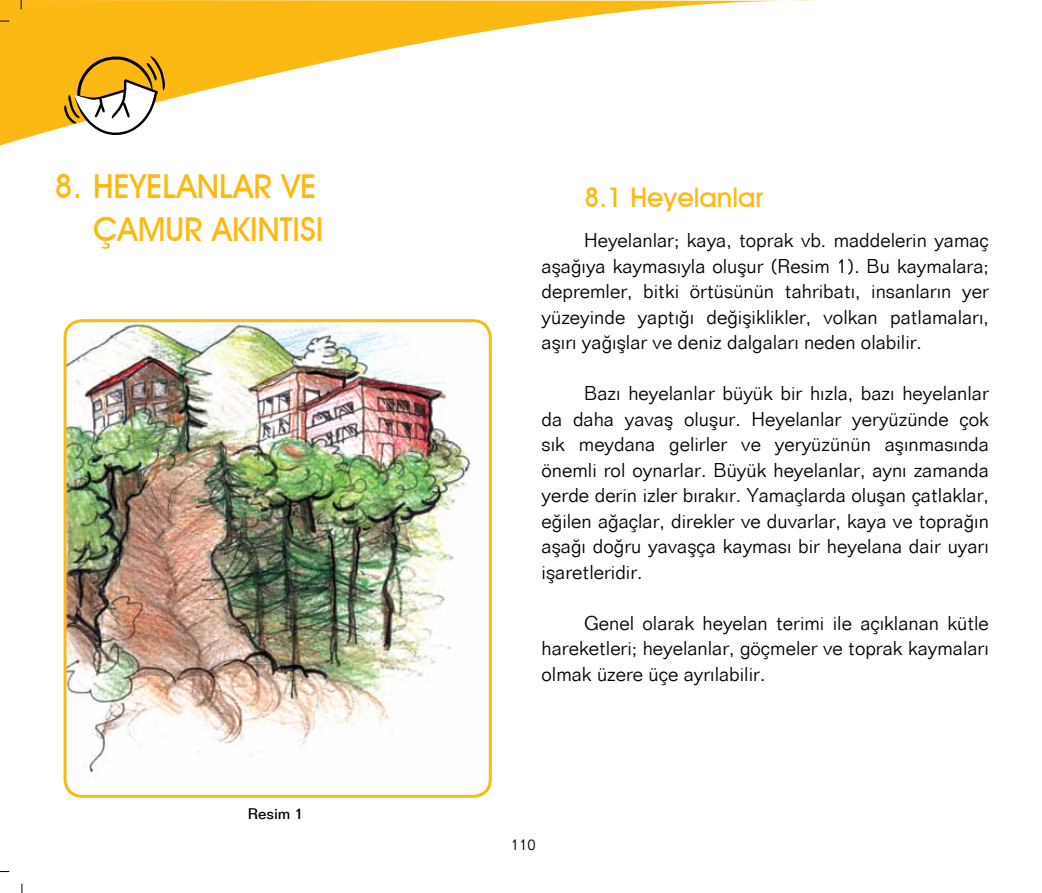
<style>
.page{position:relative;width:1042px;height:893px;background:#fff}
.page>*{position:absolute;margin:0;border:0;box-sizing:border-box;transform-origin:0 0}
.t1{font:500 33px/43.2px "Avant Garde IT Cby BT";color:#fdb913;text-align:right}
.t2{font:500 27px "Avant Garde IT Cby BT";color:#fdb913}
.t3{font:300 19.5px/25.5px "Folio BT";color:#000;text-align:justify}
.t4{font:500 15px "Folio BT";color:#000}
.t5{font:300 15px "Folio BT";color:#000}
</style>
<div class="page">
<svg style="left:0;top:0;width:816px;height:145px"></svg>
<svg style="left:64px;top:55px;width:101px;height:90px"></svg>
<img style="left:65px;top:322px;width:423px;height:473px">
<div style="left:64px;top:319px;width:428px;height:479px;border:3px solid #fdb913;border-radius:17px"></div>
<h1 class="t1" style="left:54px;top:168px;width:271px">8. HEYELANLAR VE<br>ÇAMUR AKINTISI</h1>
<p class="t4" style="left:248px;top:804px;width:57px">Resim 1</p>
<h2 class="t2" style="left:584px;top:188px;width:181px">8.1 Heyelanlar</h2>
<p class="t3" style="left:541px;top:227px;width:449px;text-indent:43px">Heyelanlar; kaya, toprak vb. maddelerin yamaç aşağıya kaymasıyla oluşur (Resim 1). Bu kaymalara; depremler, bitki örtüsünün tahribatı, insanların yer yüzeyinde yaptığı değişiklikler, volkan patlamaları, aşırı yağışlar ve deniz dalgaları neden olabilir.</p>
<p class="t3" style="left:541px;top:380px;width:449px;text-indent:43px">Bazı heyelanlar büyük bir hızla, bazı heyelanlar da daha yavaş oluşur. Heyelanlar yeryüzünde çok sık meydana gelirler ve yeryüzünün aşınmasında önemli rol oynarlar. Büyük heyelanlar, aynı zamanda yerde derin izler bırakır. Yamaçlarda oluşan çatlaklar, eğilen ağaçlar, direkler ve duvarlar, kaya ve toprağın aşağı doğru yavaşça kayması bir heyelana dair uyarı işaretleridir.</p>
<p class="t3" style="left:541px;top:610px;width:449px;text-indent:43px">Genel olarak heyelan terimi ile açıklanan kütle hareketleri; heyelanlar, göçmeler ve toprak kaymaları olmak üzere üçe ayrılabilir.</p>
<p class="t5" style="left:511px;top:836px;width:26px">110</p>
</div>
